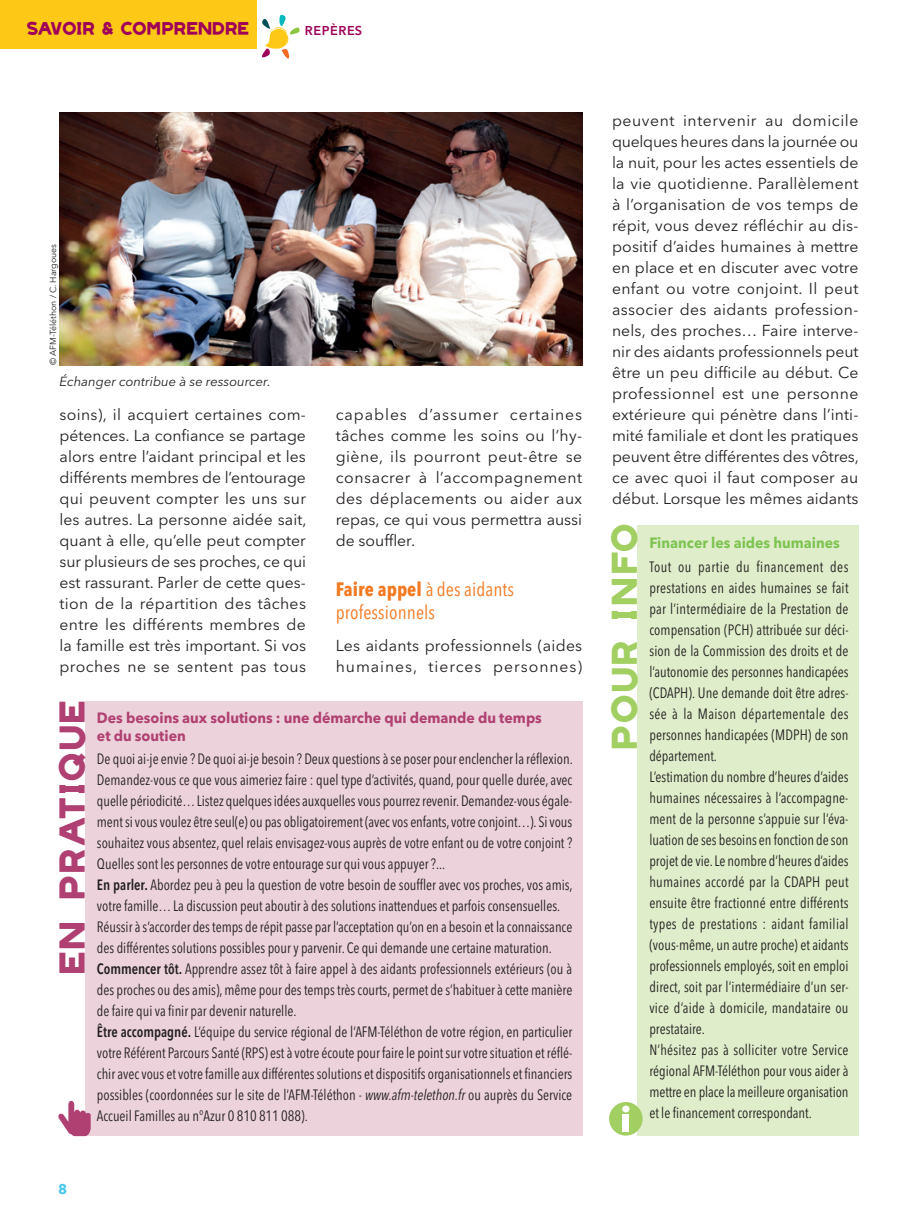
<style>
.page{position:relative;width:918px;height:1216px;background:#fff}
.page>*{position:absolute;margin:0;border:0;box-sizing:border-box;transform-origin:0 0}
.t1{font:700 28px "AFM Telethon";letter-spacing:.1em;color:#b04071}
.t2{font:700 28px "AFM Telethon";letter-spacing:.1em;color:#a2cf62}
.t3{font:condensed 19.25px/23.3px "Avenir Next LT Pro";letter-spacing:.005em;color:#f47921}
.t4{font:15.75px/21px "Avenir Next LT Pro";letter-spacing:.015em;color:#231f20;text-align:justify}
.t5{font:condensed 14.88px/21px "Avenir Next LT Pro";color:#231f20;scale:.95 1}
.t6{font:700 14.88px/17.8px "Avenir Next LT Pro";color:#b04071;scale:.95 1}
.t7{font:700 14.88px "Avenir Next LT Pro";color:#7ec451;scale:.95 1}
.t8{font:700 14px "AFM Telethon";letter-spacing:.04em;color:#9f0158}
.t9{font:700 14px "Avenir Next LT Pro";color:#47c7ea}
.t10{font:italic 13.12px "Avenir Next LT Pro";color:#231f20}
.t11{font:600 12.78px "Avenir Next LT Pro";letter-spacing:.04em;color:#9f0158}
.t12{font:8.75px "Avenir Next LT Pro";color:#231f20}
.s1{font-weight:700}
.s2{font-weight:600}
.s3{font-style:italic}
</style>
<div class="page">
<div style="left:0;top:0;width:256px;height:48px;background:#fec916"></div>
<svg style="left:262px;top:15px;width:38px;height:44px"></svg>
<div style="left:64px;top:701px;width:518px;height:434px;background:#ecd3db"></div>
<div style="left:52px;top:700px;width:33px;height:448px;background:#fff"></div>
<svg style="left:58px;top:1100px;width:33px;height:35px"></svg>
<img style="left:60px;top:112px;width:522px;height:253px">
<div style="left:616px;top:524px;width:242px;height:611px;background:#dfedcb"></div>
<div style="left:604px;top:523px;width:33px;height:619px;background:#fff"></div>
<div style="left:609px;top:1101px;width:33px;height:34px;background:#a2cf62;border-radius:50%"></div>
<div style="left:622px;top:1105px;width:7px;height:7px;background:#fff;border-radius:50%"></div>
<div style="left:623px;top:1114px;width:6px;height:17px;background:#fff"></div>
<p class="t8" style="left:27px;top:23px;width:224px">SAVOIR &amp; COMPRENDRE</p>
<p class="t11" style="left:305px;top:25px;width:59px">REPÈRES</p>
<p class="t12" style="left:50px;top:365px;width:123px;rotate:-90deg">© AFM-Téléthon / C. Hargoues</p>
<p class="t10" style="left:60px;top:376px;width:213px">Échanger contribue à se ressourcer.</p>
<p class="t4" style="left:60px;top:405px;width:248px">soins), il acquiert certaines com&shy;pétences. La confiance se partage alors entre l’aidant principal et les différents membres de l’entourage qui peuvent compter les uns sur les autres. La personne aidée sait, quant à elle, qu’elle peut compter sur plusieurs de ses proches, ce qui est rassurant. Parler de cette ques&shy;tion de la répartition des tâches entre les différents membres de la famille est très important. Si vos proches ne se sentent pas tous</p>
<p class="t4" style="left:336px;top:405px;width:248px">capables d’assumer certaines tâches comme les soins ou l’hy&shy;giène, ils pourront peut-être se consacrer à l’accompagnement des déplacements ou aider aux repas, ce qui vous permettra aussi de souffler.</p>
<p class="t3" style="left:336px;top:579px;width:180px"><span class="s1">Faire appel</span> à des aidants professionnels</p>
<p class="t4" style="left:336px;top:636px;width:248px">Les aidants professionnels (aides humaines, tierces personnes)</p>
<h1 class="t1" style="left:61px;top:974px;width:275px;rotate:-90deg">EN PRATIQUE</h1>
<p class="t6" style="left:97px;top:710px;width:470px">Des besoins aux solutions : une démarche qui demande du temps et du soutien</p>
<p class="t5" style="left:97px;top:749px;width:502px">De quoi ai-je envie ? De quoi ai-je besoin ? Deux questions à se poser pour enclencher la réflexion.<br>Demandez-vous ce que vous aimeriez faire : quel type d’activités, quand, pour quelle durée, avec quelle périodicité… Listez quelques idées auxquelles vous pourrez revenir. Demandez-vous égale&shy;ment si vous voulez être seul(e) ou pas obligatoirement (avec vos enfants, votre conjoint…). Si vous souhaitez vous absentez, quel relais envisagez-vous auprès de votre enfant ou de votre conjoint ?<br>Quelles sont les personnes de votre entourage sur qui vous appuyer ?...<br><span class="s2">En parler.</span> Abordez peu à peu la question de votre besoin de souffler avec vos proches, vos amis, votre famille… La discussion peut aboutir à des solutions inattendues et parfois consensuelles.<br>Réussir à s’accorder des temps de répit passe par l’acceptation qu’on en a besoin et la connaissance des différentes solutions possibles pour y parvenir. Ce qui demande une certaine maturation.<br><span class="s2">Commencer tôt.</span> Apprendre assez tôt à faire appel à des aidants professionnels extérieurs (ou à des proches ou des amis), même pour des temps très courts, permet de s’habituer à cette manière de faire qui va finir par devenir naturelle.<br><span class="s2">Être accompagné.</span> L’équipe du service régional de l’AFM-Téléthon de votre région, en particulier votre Référent Parcours Santé (RPS) est à votre écoute pour faire le point sur votre situation et réflé&shy;chir avec vous et votre famille aux différentes solutions et dispositifs organisationnels et financiers possibles (coordonnées sur le site de l’AFM-Téléthon - <span class="s3">www.afm-telethon.fr</span> ou auprès du Service Accueil Familles au n°Azur 0 810 811 088).</p>
<p class="t9" style="left:58px;top:1183px;width:11px">8</p>
<p class="t4" style="left:612px;top:111px;width:248px">peuvent intervenir au domicile quelques heures dans la journée ou la nuit, pour les actes essentiels de la vie quotidienne. Parallèlement à l’organisation de vos temps de répit, vous devez réfléchir au dis&shy;positif d’aides humaines à mettre en place et en discuter avec votre enfant ou votre conjoint. Il peut associer des aidants profession&shy;nels, des proches… Faire interve&shy;nir des aidants professionnels peut être un peu difficile au début. Ce professionnel est une personne extérieure qui pénètre dans l’inti&shy;mité familiale et dont les pratiques peuvent être différentes des vôtres, ce avec quoi il faut composer au début. Lorsque les mêmes aidants</p>
<h1 class="t2" style="left:614px;top:749px;width:227px;rotate:-90deg">pour info</h1>
<p class="t7" style="left:649px;top:536px;width:202px">Financer les aides humaines</p>
<p class="t5" style="left:649px;top:557px;width:211px">Tout ou partie du financement des prestations en aides humaines se fait par l’intermédiaire de la Prestation de compensation (PCH) attribuée sur déci&shy;sion de la Commission des droits et de l’autonomie des personnes handicapées (CDAPH). Une demande doit être adres&shy;sée à la Maison départementale des personnes handicapées (MDPH) de son département.<br>L’estimation du nombre d’heures d’aides humaines nécessaires à l’accompagne&shy;ment de la personne s’appuie sur l’éva&shy;luation de ses besoins en fonction de son projet de vie. Le nombre d’heures d’aides humaines accordé par la CDAPH peut ensuite être fractionné entre différents types de prestations : aidant familial (vous-même, un autre proche) et aidants professionnels employés, soit en emploi direct, soit par l’intermédiaire d’un ser&shy;vice d’aide à domicile, mandataire ou prestataire.<br>N’hésitez pas à solliciter votre Service régional AFM-Téléthon pour vous aider à mettre en place la meilleure organisation et le financement correspondant.</p>
</div>
